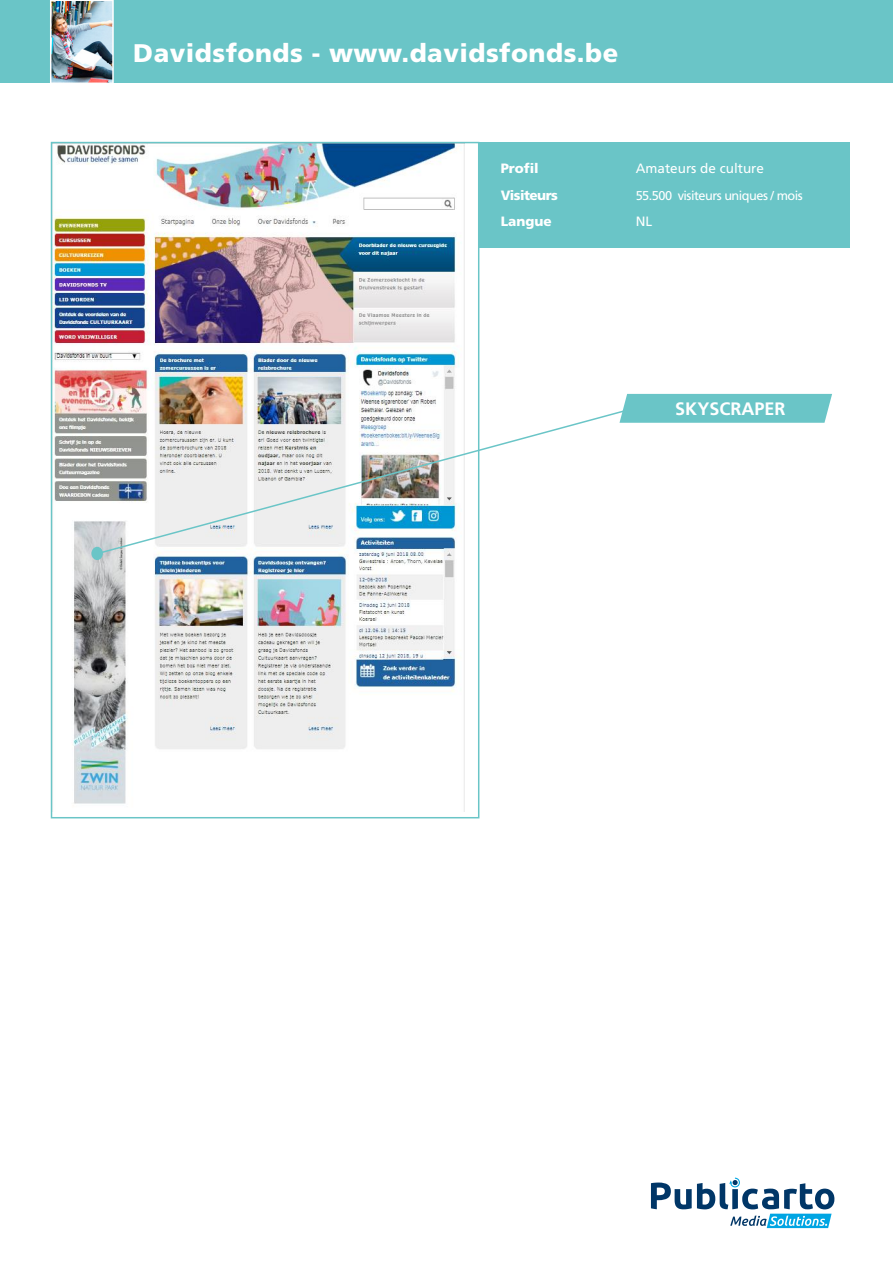
<style>
.page{position:relative;width:893px;height:1263px;background:#fff}
.page>*{position:absolute;margin:0;border:0;box-sizing:border-box;transform-origin:0 0}
.t1{font:900 25.5px "Frutiger LT Std";letter-spacing:.02em;color:#fff}
.t2{font:700 18px "Frutiger LT Std";color:#fff}
.t3{font:900 13.5px "Frutiger LT Std";letter-spacing:-.03em;color:#fff}
.t4{font:13.5px "Frutiger LT Std";color:#fff}
.t5{font:12.75px "Frutiger LT Std";letter-spacing:-.04em;color:#fff}
</style>
<div class="page">
<div style="left:0;top:0;width:893px;height:83px;background:#6ac5c7"></div>
<svg style="left:651px;top:1177px;width:183px;height:51px"></svg>
<img style="left:50px;top:0;width:64px;height:83px">
<div style="left:479px;top:142px;width:371px;height:105px;background:#6ac5c7"></div>
<img style="left:54px;top:145px;width:405px;height:659px">
<div style="left:51px;top:142px;width:428px;height:676px;border:2px solid #6ac5c7"></div>
<div style="left:624px;top:394px;width:208px;height:29px;background:#6ac5c7"></div>
<div style="left:91px;top:547px;width:12px;height:13px;background:#6ac5c7;border-radius:50%"></div>
<svg style="left:95px;top:406px;width:541px;height:149px"></svg>
<p class="t1" style="left:133px;top:38px;width:487px">Davidsfonds - www.davidsfonds.be</p>
<p class="t3" style="left:501px;top:160px;width:40px">Profil</p>
<p class="t4" style="left:636px;top:161px;width:130px">Amateurs de culture</p>
<p class="t3" style="left:501px;top:187px;width:59px">Visiteurs</p>
<p class="t5" style="left:636px;top:188px;width:169px">55.500 visiteurs uniques / mois</p>
<p class="t3" style="left:501px;top:213px;width:53px">Langue</p>
<p class="t4" style="left:636px;top:214px;width:18px">NL</p>
<p class="t2" style="left:675px;top:398px;width:112px">SKYSCRAPER</p>
</div>
